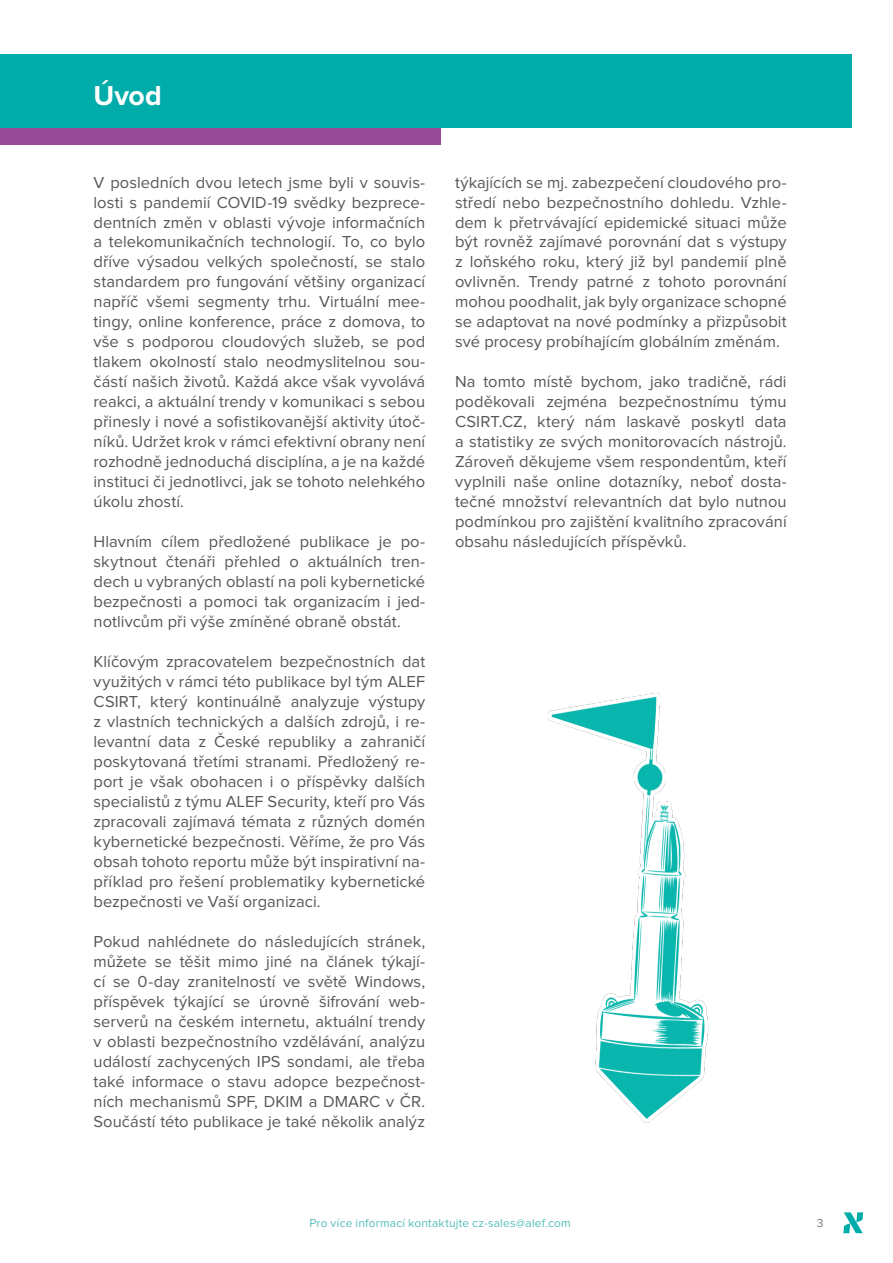
<style>
.page{position:relative;width:893px;height:1263px;background:#fff}
.page>*{position:absolute;margin:0;border:0;box-sizing:border-box;transform-origin:0 0}
.t1{font:700 28.5px "Proxima Nova";color:#fff}
.t2{font:16.5px/20px "Proxima Nova";color:#575756;text-align:justify}
.t3{font:12px "Proxima Nova";letter-spacing:.015em;color:#55bdba}
.t4{font:12px "Proxima Nova";color:#787878}
</style>
<div class="page">
<svg style="left:843px;top:1212px;width:20px;height:21px"></svg>
<div style="left:0;top:121px;width:440px;height:24px;background:#954b97"></div>
<div style="left:0;top:54px;width:852px;height:74px;background:#00aca9"></div>
<img style="left:548px;top:692px;width:161px;height:431px">
<h1 class="t1" style="left:94px;top:83px;width:70px">Úvod</h1>
<p class="t2" style="left:94px;top:173px;width:333px">V posledních dvou letech jsme byli v souvis&shy;losti s pandemií COVID-19 svědky bezprece&shy;dentních změn v oblasti vývoje informačních a telekomunikačních technologií. To, co bylo dříve výsadou velkých společností, se stalo standardem pro fungování většiny organizací napříč všemi segmenty trhu. Virtuální mee&shy;tingy, online konference, práce z domova, to vše s podporou cloudových služeb, se pod tlakem okolností stalo neodmyslitelnou sou&shy;částí našich životů. Každá akce však vyvolává reakci, a aktuální trendy v komunikaci s sebou přinesly i nové a sofistikovanější aktivity útoč&shy;níků. Udržet krok v rámci efektivní obrany není rozhodně jednoduchá disciplína, a je na každé instituci či jednotlivci, jak se tohoto nelehkého úkolu zhostí.</p>
<p class="t2" style="left:94px;top:532px;width:333px">Hlavním cílem předložené publikace je po&shy;skytnout čtenáři přehled o aktuálních tren&shy;dech u vybraných oblastí na poli kybernetické bezpečnosti a pomoci tak organizacím i jed&shy;notlivcům při výše zmíněné obraně obstát.</p>
<p class="t2" style="left:94px;top:652px;width:333px">Klíčovým zpracovatelem bezpečnostních dat využitých v rámci této publikace byl tým ALEF CSIRT, který kontinuálně analyzuje výstupy z vlastních technických a dalších zdrojů, i re&shy;levantní data z České republiky a zahraničí poskytovaná třetími stranami. Předložený re&shy;port je však obohacen i o příspěvky dalších specialistů z týmu ALEF Security, kteří pro Vás zpracovali zajímavá témata z různých domén kybernetické bezpečnosti. Věříme, že pro Vás obsah tohoto reportu může být inspirativní na&shy;příklad pro řešení problematiky kybernetické bezpečnosti ve Vaší organizaci.</p>
<p class="t2" style="left:94px;top:932px;width:333px">Pokud nahlédnete do následujících stránek, můžete se těšit mimo jiné na článek týkají&shy;cí se 0-day zranitelností ve světě Windows, příspěvek týkající se úrovně šifrování web&shy;serverů na českém internetu, aktuální trendy v oblasti bezpečnostního vzdělávání, analýzu událostí zachycených IPS sondami, ale třeba také informace o stavu adopce bezpečnost&shy;ních mechanismů SPF, DKIM a DMARC v ČR.<br>Součástí této publikace je také několik analýz</p>
<p class="t2" style="left:455px;top:173px;width:333px">týkajících se mj. zabezpečení cloudového pro&shy;středí nebo bezpečnostního dohledu. Vzhle&shy;dem k přetrvávající epidemické situaci může být rovněž zajímavé porovnání dat s výstupy z loňského roku, který již byl pandemií plně ovlivněn. Trendy patrné z tohoto porovnání mohou poodhalit, jak byly organizace schopné se adaptovat na nové podmínky a přizpůsobit své procesy probíhajícím globálním změnám.</p>
<p class="t2" style="left:455px;top:373px;width:333px">Na tomto místě bychom, jako tradičně, rádi poděkovali zejména bezpečnostnímu týmu CSIRT.CZ, který nám laskavě poskytl data a statistiky ze svých monitorovacích nástrojů.<br>Zároveň děkujeme všem respondentům, kteří vyplnili naše online dotazníky, neboť dosta&shy;tečné množství relevantních dat bylo nutnou podmínkou pro zajištění kvalitního zpracování obsahu následujících příspěvků.</p>
<p class="t3" style="left:309px;top:1217px;width:263px">Pro více informací kontaktujte cz-sales@alef.com</p>
<p class="t4" style="left:817px;top:1218px;width:8px">3</p>
</div>
